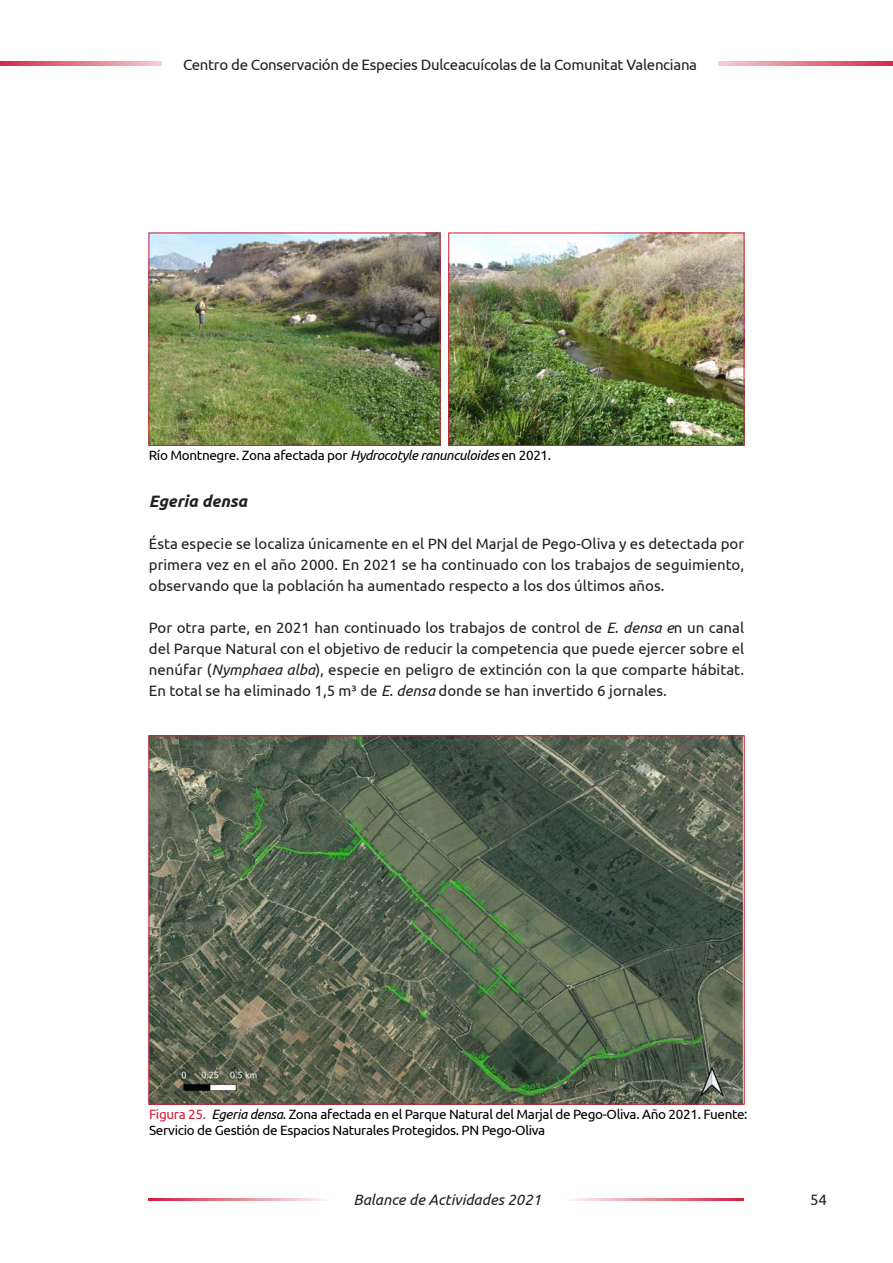
<style>
.page{position:relative;width:893px;height:1263px;background:#fff}
.page>*{position:absolute;margin:0;border:0;box-sizing:border-box;transform-origin:0 0}
.t1{font:italic 700 16.5px "Ubuntu";color:#231f20}
.t2{font:15px/21px "Ubuntu";color:#231f20;text-align:justify}
.t3{font:15px "Ubuntu";letter-spacing:-.02em;color:#231f20}
.t4{font:italic 15px "Ubuntu";color:#231f20}
.t5{font:13.5px/16.2px "Ubuntu";letter-spacing:-.025em;color:#000}
.s1{font-style:italic}
.s2{color:#d21e38}
</style>
<div class="page">
<svg style="left:718px;top:62px;width:175px;height:4px"></svg>
<svg style="left:0;top:62px;width:162px;height:4px"></svg>
<hr style="left:563px;top:1198px;width:181px;height:2px;background:#d21e38">
<hr style="left:149px;top:1198px;width:183px;height:2px;background:#d21e38">
<img style="left:151px;top:235px;width:287px;height:208px">
<img style="left:451px;top:235px;width:291px;height:208px">
<img style="left:151px;top:738px;width:591px;height:364px">
<p class="t3" style="left:183px;top:55px;width:516px">Centro de Conservación de Especies Dulceacuícolas de la Comunitat Valenciana</p>
<p class="t5" style="left:149px;top:447px;width:404px">Río Montnegre. Zona afectada por <span class="s1">Hydrocotyle ranunculoides</span> en 2021.</p>
<p class="t1" style="left:149px;top:491px;width:100px">Egeria densa</p>
<p class="t2" style="left:149px;top:533px;width:597px">Ésta especie se localiza únicamente en el PN del Marjal de Pego-Oliva y es detectada por primera vez en el año 2000. En 2021 se ha continuado con los trabajos de seguimiento, observando que la población ha aumentado respecto a los dos últimos años.</p>
<p class="t2" style="left:149px;top:617px;width:597px">Por otra parte, en 2021 han continuado los trabajos de control de <span class="s1">E. densa e</span>n un canal del Parque Natural con el objetivo de reducir la competencia que puede ejercer sobre el nenúfar (<span class="s1">Nymphaea alba</span>), especie en peligro de extinción con la que comparte hábitat.<br>En total se ha eliminado 1,5 m³ de <span class="s1">E. densa</span> donde se han invertido 6 jornales.</p>
<p class="t5" style="left:149px;top:1106px;width:600px"><span class="s2">Figura 25.</span> <span class="s1">Egeria densa</span>. Zona afectada en el Parque Natural del Marjal de Pego-Oliva. Año 2021. Fuente:<br>Servicio de Gestión de Espacios Naturales Protegidos. PN Pego-Oliva</p>
<p class="t4" style="left:353px;top:1190px;width:189px">Balance de Actividades 2021</p>
<p class="t2" style="left:810px;top:1189px;width:18px">54</p>
</div>
